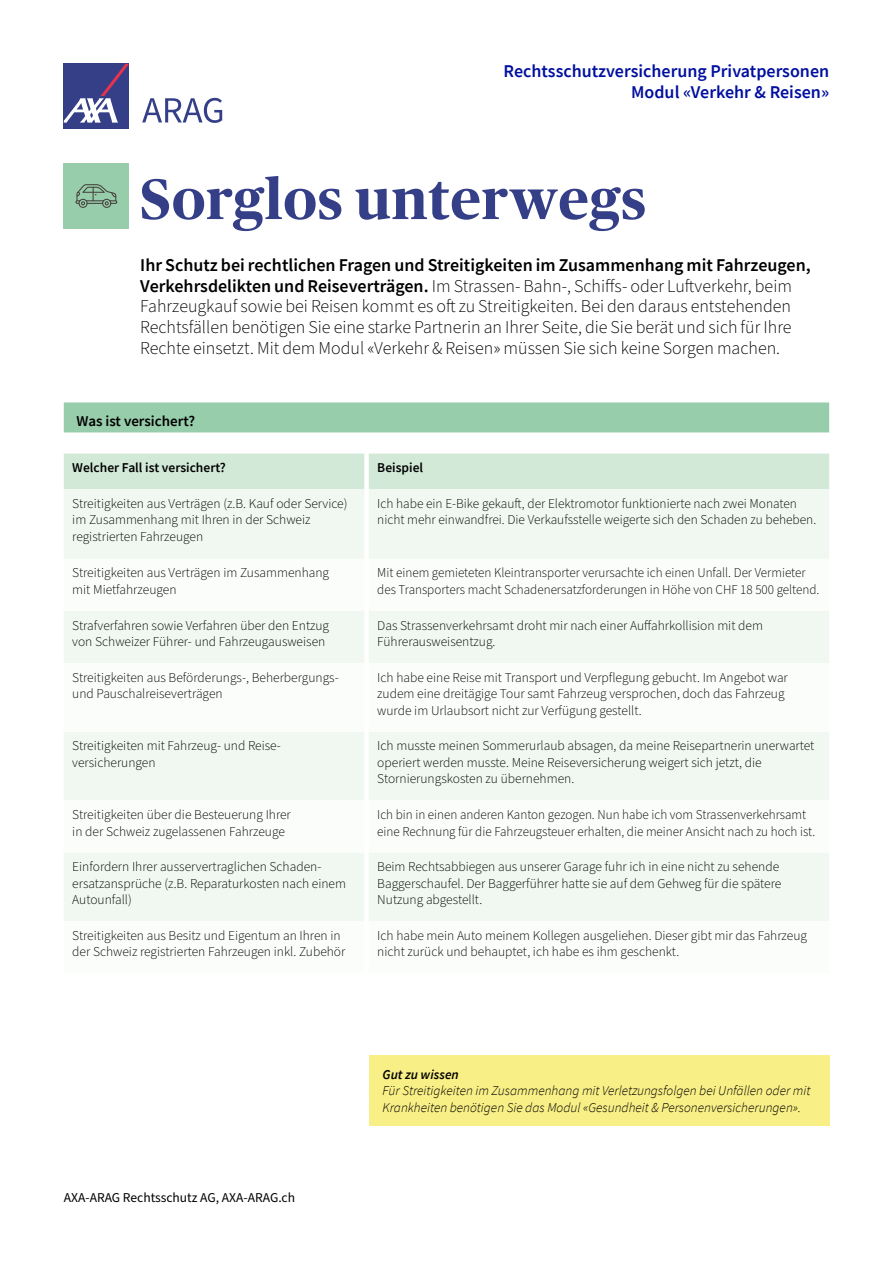
<style>
.page{position:relative;width:893px;height:1263px;background:#fff}
.page>*{position:absolute;margin:0;border:0;box-sizing:border-box;transform-origin:0 0}
.t1{font:700 57px "Publico Headline";letter-spacing:.02em;color:#353f87}
.t2{font:300 18px/20.7px "Source Sans Pro";color:#000}
.t3{font:600 18px/20.7px "Source Sans Pro";color:#000f9f;text-align:right}
.t4{font:600 15px "Source Sans Pro";color:#000}
.t5{font:300 13.5px/16.5px "Source Sans Pro";color:#000}
.t6{font:italic 300 13.5px/16.5px "Source Sans Pro";color:#000}
.t7{font:13.5px "Source Sans Pro";color:#000}
.t8{font:600 13.5px "Source Sans Pro";color:#000}
.t9{font:italic 600 13.5px "Source Sans Pro";color:#000}
.s1{font-weight:600}
</style>
<div class="page">
<div style="left:64px;top:402px;width:765px;height:30px;background:#97cdaa"></div>
<div style="left:64px;top:454px;width:765px;height:35px;background:#d2e9d7"></div>
<div style="left:64px;top:489px;width:765px;height:70px;background:#f0f8f1"></div>
<svg style="left:64px;top:611px;width:765px;height:310px;fill:#f0f8f1"></svg>
<div style="left:64px;top:163px;width:65px;height:66px;background:#97cdaa"></div>
<div style="left:79px;top:199px;width:8px;height:9px;border:1px solid #413c38;border-radius:50%"></div>
<div style="left:102px;top:199px;width:9px;height:9px;border:1px solid #413c38;border-radius:50%"></div>
<svg style="left:75px;top:184px;width:43px;height:21px"></svg>
<div style="left:64px;top:64px;width:65px;height:65px;background:#353f87"></div>
<svg style="left:64px;top:64px;width:65px;height:59px"></svg>
<svg style="left:142px;top:98px;width:80px;height:25px"></svg>
<div style="left:369px;top:1055px;width:460px;height:70px;background:#f8ef86"></div>
<h2 class="t3" style="left:504px;top:61px;width:327px">Rechtsschutzversicherung Privatpersonen<br>Modul «Verkehr &amp; Reisen»</h2>
<h1 class="t1" style="left:140px;top:158px;width:507px">Sorglos unterwegs</h1>
<p class="t2" style="left:140px;top:255px;width:672px"><span class="s1">Ihr Schutz bei rechtlichen Fragen und Streitigkeiten im Zusammenhang mit Fahrzeugen, Verkehrsdelikten und Reiseverträgen.</span> Im Strassen- Bahn-, Schiffs- oder Luftverkehr, beim Fahrzeugkauf sowie bei Reisen kommt es oft zu Streitigkeiten. Bei den daraus entstehenden Rechtsfällen benötigen Sie eine starke Partnerin an Ihrer Seite, die Sie berät und sich für Ihre Rechte einsetzt. Mit dem Modul «Verkehr &amp; Reisen» müssen Sie sich keine Sorgen machen.</p>
<p class="t4" style="left:77px;top:411px;width:120px">Was ist versichert?</p>
<p class="t8" style="left:72px;top:459px;width:155px">Welcher Fall ist versichert?</p>
<p class="t8" style="left:377px;top:459px;width:47px">Beispiel</p>
<p class="t5" style="left:72px;top:496px;width:277px">Streitigkeiten aus Verträgen (z.B. Kauf oder Service) im Zusammenhang mit Ihren in der Schweiz registrierten Fahrzeugen</p>
<p class="t5" style="left:377px;top:495px;width:440px">Ich habe ein E-Bike gekauft, der Elektromotor funktionierte nach zwei Monaten nicht mehr einwandfrei. Die Verkaufsstelle weigerte sich den Schaden zu beheben.</p>
<p class="t5" style="left:72px;top:565px;width:258px">Streitigkeiten aus Verträgen im Zusammenhang mit Mietfahrzeugen</p>
<p class="t5" style="left:377px;top:565px;width:444px">Mit einem gemieteten Kleintransporter verursachte ich einen Unfall. Der Vermieter des Transporters macht Schadenersatzforderungen in Höhe von CHF 18 500 geltend.</p>
<p class="t5" style="left:72px;top:617px;width:258px">Strafverfahren sowie Verfahren über den Entzug von Schweizer Führer- und Fahrzeugausweisen</p>
<p class="t5" style="left:377px;top:617px;width:387px">Das Strassenverkehrsamt droht mir nach einer Auffahrkollision mit dem<br>Führerausweisentzug.</p>
<p class="t5" style="left:72px;top:669px;width:268px">Streitigkeiten aus Beförderungs-, Beherbergungs&shy;und Pauschalreiseverträgen</p>
<p class="t5" style="left:377px;top:669px;width:412px">Ich habe eine Reise mit Transport und Verpflegung gebucht. Im Angebot war zudem eine dreitägige Tour samt Fahrzeug versprochen, doch das Fahrzeug wurde im Urlaubsort nicht zur Verfügung gestellt.</p>
<p class="t5" style="left:72px;top:738px;width:209px">Streitigkeiten mit Fahrzeug- und Reise&shy;versicherungen</p>
<p class="t5" style="left:377px;top:738px;width:439px">Ich musste meinen Sommerurlaub absagen, da meine Reisepartnerin unerwartet operiert werden musste. Meine Reiseversicherung weigert sich jetzt, die<br>Stornierungskosten zu übernehmen.</p>
<p class="t5" style="left:72px;top:807px;width:220px">Streitigkeiten über die Besteuerung Ihrer in der Schweiz zugelassenen Fahrzeuge</p>
<p class="t5" style="left:377px;top:807px;width:439px">Ich bin in einen anderen Kanton gezogen. Nun habe ich vom Strassenverkehrsamt eine Rechnung für die Fahrzeugsteuer erhalten, die meiner Ansicht nach zu hoch ist.</p>
<p class="t5" style="left:72px;top:859px;width:275px">Einfordern Ihrer ausservertraglichen Schaden&shy;ersatzansprüche (z.B. Reparaturkosten nach einem<br>Autounfall)</p>
<p class="t5" style="left:377px;top:859px;width:406px">Beim Rechtsabbiegen aus unserer Garage fuhr ich in eine nicht zu sehende<br>Baggerschaufel. Der Baggerführer hatte sie auf dem Gehweg für die spätere<br>Nutzung abgestellt.</p>
<p class="t5" style="left:72px;top:927px;width:275px">Streitigkeiten aus Besitz und Eigentum an Ihren in der Schweiz registrierten Fahrzeugen inkl. Zubehör</p>
<p class="t5" style="left:377px;top:927px;width:431px">Ich habe mein Auto meinem Kollegen ausgeliehen. Dieser gibt mir das Fahrzeug nicht zurück und behauptet, ich habe es ihm geschenkt.</p>
<p class="t7" style="left:64px;top:1189px;width:233px">AXA-ARAG Rechtsschutz AG, AXA-ARAG.ch</p>
<p class="t9" style="left:383px;top:1065px;width:78px">Gut zu wissen</p>
<p class="t6" style="left:383px;top:1082px;width:429px">Für Streitigkeiten im Zusammenhang mit Verletzungsfolgen bei Unfällen oder mit<br>Krankheiten benötigen Sie das Modul «Gesundheit &amp; Personenversicherungen».</p>
</div>
